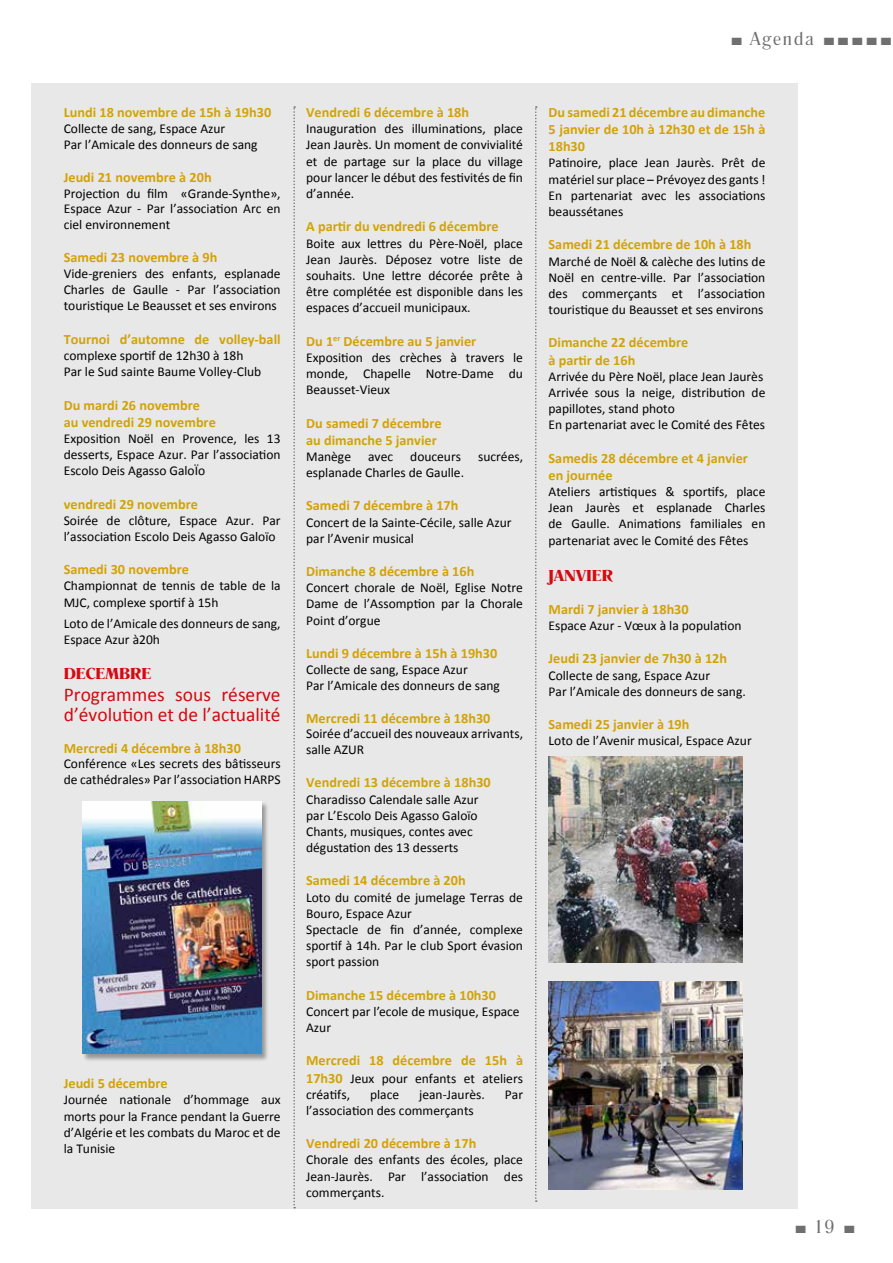
<style>
.page{position:relative;width:893px;height:1263px;background:#fff}
.page>*{position:absolute;margin:0;border:0;box-sizing:border-box;transform-origin:0 0}
.t1{font:19.5px/19.5px "Calibri";color:#d20a11}
.t2{font:19.5px "Romana T";letter-spacing:.1em;color:#706f6f}
.t3{font:700 16.5px "Romana T";color:#d20a11}
.t4{font:700 14.25px/17.1px "Calibri";color:#d2a307}
.t5{font:13.5px/16.2px "Calibri";color:#000}
.s1{font-weight:700;font-size:14.25px;color:#d2a307}
</style>
<div class="page">
<div style="left:32px;top:83px;width:766px;height:1125px;background:#e8e8e8"></div>
<div style="left:83px;top:801px;width:186px;height:261px;background:#000;opacity:.35"></div>
<img style="left:83px;top:801px;width:178px;height:253px">
<img style="left:549px;top:756px;width:194px;height:206px">
<img style="left:549px;top:981px;width:194px;height:209px">
<svg style="left:293px;top:106px;width:2px;height:1102px"></svg>
<svg style="left:535px;top:106px;width:2px;height:1096px"></svg>
<p class="t4" style="left:64px;top:103px;width:209px">Lundi 18 novembre de 15h à 19h30</p>
<p class="t5" style="left:64px;top:120px;width:195px">Collecte de sang, Espace Azur<br>Par l’Amicale des donneurs de sang</p>
<p class="t4" style="left:64px;top:168px;width:149px">Jeudi 21 novembre à 20h</p>
<p class="t5" style="left:64px;top:185px;width:218px;line-height:15.6px;text-align:justify">Projection du film «Grande-Synthe», Espace Azur - Par l’association Arc en ciel environnement</p>
<p class="t4" style="left:64px;top:248px;width:155px">Samedi 23 novembre à 9h</p>
<p class="t5" style="left:64px;top:265px;width:218px;text-align:justify">Vide-greniers des enfants, esplanade Charles de Gaulle - Par l’association touristique Le Beausset et ses environs</p>
<p class="t4" style="left:64px;top:330px;width:218px">Tournoi d’automne de volley-ball</p>
<p class="t5" style="left:64px;top:347px;width:199px">complexe sportif de 12h30 à 18h<br>Par le Sud sainte Baume Volley-Club</p>
<p class="t4" style="left:64px;top:395px;width:154px">Du mardi 26 novembre au vendredi 29 novembre</p>
<p class="t5" style="left:64px;top:430px;width:218px;text-align:justify">Exposition Noël en Provence, les 13 desserts, Espace Azur. Par l’association Escolo Deis Agasso GaloÏo</p>
<p class="t4" style="left:64px;top:494px;width:136px">vendredi 29 novembre</p>
<p class="t5" style="left:64px;top:511px;width:218px">Soirée de clôture, Espace Azur. Par l’association Escolo Deis Agasso Galoïo</p>
<p class="t4" style="left:64px;top:560px;width:127px">Samedi 30 novembre</p>
<p class="t5" style="left:64px;top:577px;width:218px">Championnat de tennis de table de la<br>MJC, complexe sportif à 15h</p>
<p class="t5" style="left:64px;top:615px;width:218px">Loto de l’Amicale des donneurs de sang,<br>Espace Azur à20h</p>
<p class="t3" style="left:64px;top:664px;width:89px">DECEMBRE</p>
<h1 class="t1" style="left:64px;top:684px;width:218px">Programmes sous réserve d’évolution et de l’actualité</h1>
<p class="t4" style="left:64px;top:739px;width:179px">Mercredi 4 décembre à 18h30</p>
<p class="t5" style="left:64px;top:755px;width:218px;line-height:15.6px">Conférence «Les secrets des bâtisseurs de cathédrales» Par l’association HARPS</p>
<p class="t4" style="left:64px;top:1074px;width:105px">Jeudi 5 décembre</p>
<p class="t5" style="left:64px;top:1091px;width:218px;text-align:justify">Journée nationale d’hommage aux morts pour la France pendant la Guerre d’Algérie et les combats du Maroc et de la Tunisie</p>
<p class="t4" style="left:306px;top:103px;width:164px">Vendredi 6 décembre à 18h</p>
<p class="t5" style="left:306px;top:120px;width:218px;text-align:justify">Inauguration des illuminations, place Jean Jaurès. Un moment de convivialité et de partage sur la place du village pour lancer le début des festivités de fin d’année.</p>
<p class="t4" style="left:306px;top:217px;width:194px">A partir du vendredi 6 décembre</p>
<p class="t5" style="left:306px;top:234px;width:218px;text-align:justify">Boite aux lettres du Père-Noël, place Jean Jaurès. Déposez votre liste de souhaits. Une lettre décorée prête à être complétée est disponible dans les espaces d’accueil municipaux.</p>
<p class="t4" style="left:306px;top:332px;width:172px">Du 1<sup>er</sup> Décembre au 5 janvier</p>
<p class="t5" style="left:306px;top:349px;width:218px;text-align:justify">Exposition des crèches à travers le monde, Chapelle Notre-Dame du Beausset-Vieux</p>
<p class="t4" style="left:306px;top:414px;width:137px">Du samedi 7 décembre au dimanche 5 janvier</p>
<p class="t5" style="left:306px;top:448px;width:46px">Manège</p>
<p class="t5" style="left:368px;top:448px;width:27px">avec</p>
<p class="t5" style="left:410px;top:448px;width:52px">douceurs</p>
<p class="t5" style="left:478px;top:448px;width:46px">sucrées,</p>
<p class="t5" style="left:306px;top:464px;width:159px">esplanade Charles de Gaulle.</p>
<p class="t4" style="left:306px;top:496px;width:154px">Samedi 7 décembre à 17h</p>
<p class="t5" style="left:306px;top:513px;width:207px">Concert de la Sainte-Cécile, salle Azur par l’Avenir musical</p>
<p class="t4" style="left:306px;top:562px;width:170px">Dimanche 8 décembre à 16h</p>
<p class="t5" style="left:306px;top:579px;width:218px;text-align:justify">Concert chorale de Noël, Eglise Notre Dame de l’Assomption par la Chorale Point d’orgue</p>
<p class="t4" style="left:306px;top:644px;width:193px">Lundi 9 décembre à 15h à 19h30</p>
<p class="t5" style="left:306px;top:661px;width:195px">Collecte de sang, Espace Azur<br>Par l’Amicale des donneurs de sang</p>
<p class="t4" style="left:306px;top:709px;width:186px">Mercredi 11 décembre à 18h30</p>
<p class="t5" style="left:306px;top:725px;width:218px;line-height:15.6px">Soirée d’accueil des nouveaux arrivants, salle AZUR</p>
<p class="t4" style="left:306px;top:773px;width:186px">Vendredi 13 décembre à 18h30</p>
<p class="t5" style="left:306px;top:790px;width:174px">Charadisso Calendale salle Azur par L’Escolo Deis Agasso Galoïo<br>Chants, musiques, contes avec dégustation des 13 desserts</p>
<p class="t4" style="left:306px;top:871px;width:161px">Samedi 14 décembre à 20h</p>
<p class="t5" style="left:306px;top:888px;width:218px">Loto du comité de jumelage Terras de<br>Bouro, Espace Azur<br>Spectacle de fin d’année, complexe sportif à 14h. Par le club Sport évasion sport passion</p>
<p class="t4" style="left:306px;top:986px;width:191px">Dimanche 15 décembre à 10h30</p>
<p class="t5" style="left:306px;top:1003px;width:215px">Concert par l’ecole de musique, Espace<br>Azur</p>
<p class="t4" style="left:306px;top:1051px;width:218px">Mercredi 18 décembre de 15h à</p>
<p class="t5" style="left:306px;top:1069px;width:218px"><span class="s1">17h30</span> Jeux pour enfants et ateliers créatifs,</p>
<p class="t5" style="left:370px;top:1085px;width:31px">place</p>
<p class="t5" style="left:419px;top:1085px;width:67px">jean-Jaurès.</p>
<p class="t5" style="left:505px;top:1085px;width:20px">Par</p>
<p class="t5" style="left:306px;top:1102px;width:169px">l’association des commerçants</p>
<p class="t4" style="left:306px;top:1134px;width:172px">Vendredi 20 décembre à 17h</p>
<p class="t5" style="left:306px;top:1151px;width:218px;text-align:justify">Chorale des enfants des écoles, place Jean-Jaurès. Par l’association des commerçants.</p>
<h1 class="t2" style="left:731px;top:28px;width:161px">■ Agenda ■ ■ ■ ■ ■</h1>
<p class="t4" style="left:549px;top:103px;width:218px;text-align:justify">Du samedi 21 décembre au dimanche 5 janvier de 10h à 12h30 et de 15h à 18h30</p>
<p class="t5" style="left:549px;top:154px;width:218px;text-align:justify">Patinoire, place Jean Jaurès. Prêt de matériel sur place – Prévoyez des gants !<br>En partenariat avec les associations beaussétanes</p>
<p class="t4" style="left:549px;top:235px;width:204px">Samedi 21 décembre de 10h à 18h</p>
<p class="t5" style="left:549px;top:252px;width:218px;text-align:justify">Marché de Noël &amp; calèche des lutins de Noël en centre-ville. Par l’association des commerçants et l’association touristique du Beausset et ses environs</p>
<p class="t4" style="left:549px;top:333px;width:141px">Dimanche 22 décembre à partir de 16h</p>
<p class="t5" style="left:549px;top:367px;width:218px">Arrivée du Père Noël, place Jean Jaurès Arrivée sous la neige, distribution de papillotes, stand photo<br>En partenariat avec le Comité des Fêtes</p>
<p class="t4" style="left:549px;top:449px;width:201px">Samedis 28 décembre et 4 janvier en journée</p>
<p class="t5" style="left:549px;top:483px;width:218px;text-align:justify">Ateliers artistiques &amp; sportifs, place Jean Jaurès et esplanade Charles de Gaulle. Animations familiales en partenariat avec le Comité des Fêtes</p>
<p class="t3" style="left:549px;top:566px;width:66px">JANVIER</p>
<p class="t4" style="left:549px;top:600px;width:142px">Mardi 7 janvier à 18h30</p>
<p class="t5" style="left:549px;top:617px;width:194px">Espace Azur - Vœux à la population</p>
<p class="t4" style="left:549px;top:649px;width:180px">Jeudi 23 janvier de 7h30 à 12h</p>
<p class="t5" style="left:549px;top:666px;width:199px">Collecte de sang, Espace Azur<br>Par l’Amicale des donneurs de sang.</p>
<p class="t4" style="left:549px;top:715px;width:142px">Samedi 25 janvier à 19h</p>
<p class="t5" style="left:549px;top:732px;width:205px">Loto de l’Avenir musical, Espace Azur</p>
<h1 class="t2" style="left:796px;top:1216px;width:61px">■ 19 ■</h1>
</div>
